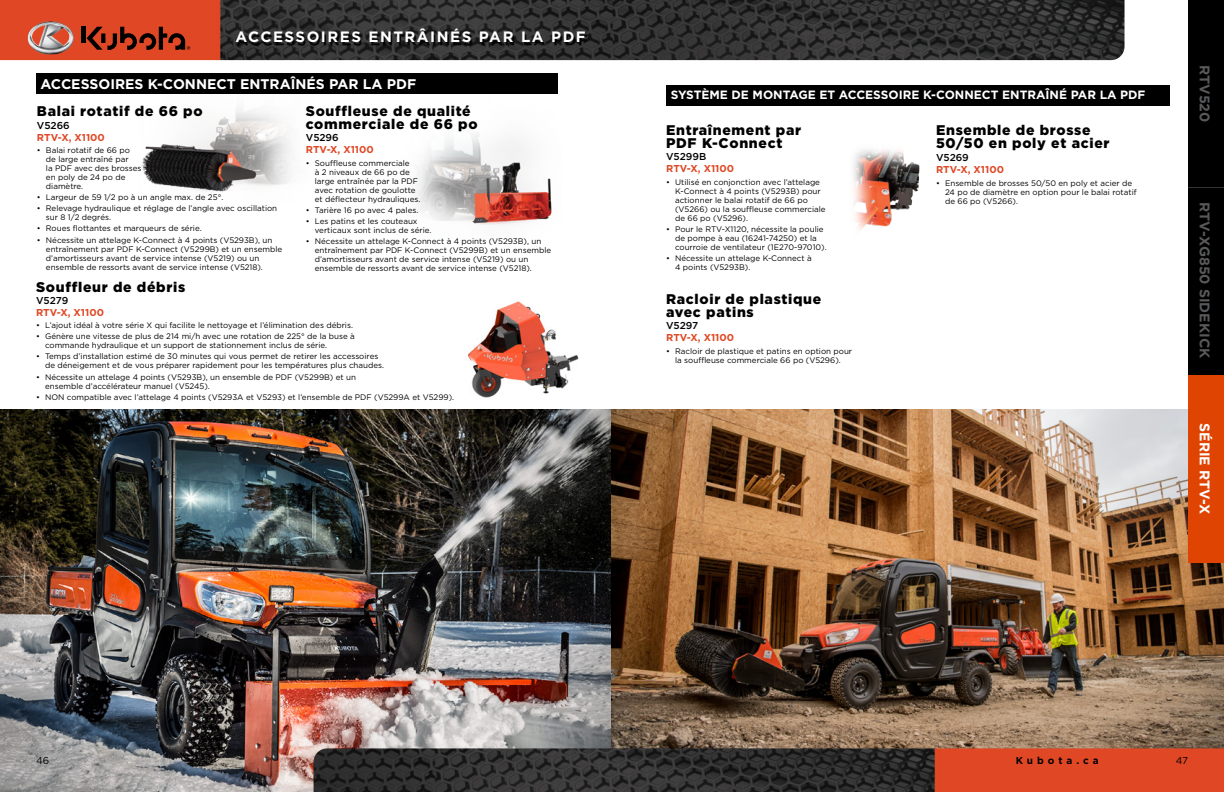
<style>
.page{position:relative;width:1224px;height:792px;background:#fff}
.page>*{position:absolute;margin:0;border:0;box-sizing:border-box;transform-origin:0 0}
.t1{font:700 15px "Gotham";letter-spacing:.1em;color:#fff}
.t2{font:900 14px/13px "Gotham";letter-spacing:.05em;color:#000}
.t3{font:700 14px "Gotham";color:#fff}
.t4{font:700 14px "Gotham";color:#58595b}
.t5{font:700 12px "Gotham";color:#fff}
.t6{font:700 10px "Gotham";color:#df4825}
.t7{font:500 10px "Gotham";color:#000}
.t8{font:700 10px "Gotham";letter-spacing:.4em;color:#000}
.t9{font:10px "Gotham";color:#000}
.t10{font:8px/9px "Gotham";color:#000}
</style>
<div class="page">
<img style="left:435px;top:301px;width:164px;height:109px">
<img style="left:0;top:410px;width:612px;height:382px">
<img style="left:612px;top:410px;width:612px;height:338px">
<div style="left:1188px;top:0;width:36px;height:552px;background:#000"></div>
<div style="left:1188px;top:375px;width:36px;height:188px;background:#e04403"></div>
<hr style="left:1188px;top:187px;width:36px;height:1px;background:#fff">
<img style="left:0;top:0;width:1125px;height:60px">
<div style="left:81px;top:27px;width:5px;height:16px;background:#000"></div>
<svg style="left:87px;top:27px;width:103px;height:23px;background:#912e17"></svg>
<img style="left:28px;top:22px;width:46px;height:32px">
<img style="left:314px;top:748px;width:910px;height:44px">
<img style="left:139px;top:60px;width:175px;height:132px">
<img style="left:416px;top:133px;width:136px;height:92px">
<img style="left:853px;top:149px;width:67px;height:82px">
<div style="left:36px;top:73px;width:522px;height:21px;background:#000"></div>
<div style="left:666px;top:85px;width:504px;height:21px;background:#000"></div>
<div style="left:237px;top:31px;width:351px;height:15px;background:#000;opacity:.9"></div>
<h1 class="t1" style="left:236px;top:26px;width:352px">ACCESSOIRES ENTRÂINÉS PAR LA PDF</h1>
<h2 class="t3" style="left:41px;top:75px;width:377px">ACCESSOIRES K-CONNECT ENTRAÎNÉS PAR LA PDF</h2>
<h2 class="t2" style="left:37px;top:105px;width:167px">Balai rotatif de 66 po</h2>
<p class="t7" style="left:37px;top:118px;width:34px">V5266</p>
<p class="t6" style="left:37px;top:131px;width:69px">RTV-X, X1100</p>
<p class="t10" style="left:46px;top:145px;width:97px;text-indent:-9px">• Balai rotatif de 66 po de large entraîné par<br>la PDF avec des brosses en poly de 24 po de diamètre.</p>
<p class="t10" style="left:37px;top:193px;width:188px">• Largeur de 59 1/2 po à un angle max. de 25°.</p>
<p class="t10" style="left:46px;top:204px;width:233px;text-indent:-9px">• Relevage hydraulique et réglage de l’angle avec oscillation sur 8 1/2 degrés.</p>
<p class="t10" style="left:37px;top:224px;width:166px">• Roues flottantes et marqueurs de série.</p>
<p class="t10" style="left:46px;top:235px;width:238px;text-indent:-9px">• Nécessite un attelage K-Connect à 4 points (V5293B), un entraînement par PDF K-Connect (V5299B) et un ensemble d’amortisseurs avant de service intense (V5219) ou un ensemble de ressorts avant de service intense (V5218).</p>
<h2 class="t2" style="left:306px;top:105px;width:173px">Souffleuse de qualité commerciale de 66 po</h2>
<p class="t7" style="left:306px;top:131px;width:34px">V5296</p>
<p class="t6" style="left:306px;top:143px;width:69px">RTV-X, X1100</p>
<p class="t10" style="left:315px;top:158px;width:107px;text-indent:-9px">• Souffleuse commerciale<br>à 2 niveaux de 66 po de large entraînée par la PDF avec rotation de goulotte et déflecteur hydrauliques.</p>
<p class="t10" style="left:306px;top:205px;width:114px">• Tarière 16 po avec 4 pales.</p>
<p class="t10" style="left:315px;top:216px;width:118px;text-indent:-9px">• Les patins et les couteaux verticaux sont inclus de série.</p>
<p class="t10" style="left:315px;top:237px;width:238px;text-indent:-9px">• Nécessite un attelage K-Connect à 4 points (V5293B), un entraînement par PDF K-Connect (V5299B) et un ensemble d’amortisseurs avant de service intense (V5219) ou un ensemble de ressorts avant de service intense (V5218).</p>
<h2 class="t2" style="left:36px;top:280px;width:151px">Souffleur de débris</h2>
<p class="t7" style="left:36px;top:294px;width:34px">V5279</p>
<p class="t6" style="left:36px;top:306px;width:69px">RTV-X, X1100</p>
<p class="t10" style="left:36px;top:321px;width:318px">• L’ajout idéal à votre série X qui facilite le nettoyage et l’élimination des débris.</p>
<p class="t10" style="left:45px;top:332px;width:311px;text-indent:-9px">• Génère une vitesse de plus de 214 mi/h avec une rotation de 225° de la buse à commande hydraulique et un support de stationnement inclus de série.</p>
<p class="t10" style="left:45px;top:352px;width:341px;text-indent:-9px">• Temps d’installation estimé de 30 minutes qui vous permet de retirer les accessoires de déneigement et de vous préparer rapidement pour les températures plus chaudes.</p>
<p class="t10" style="left:45px;top:372px;width:312px;text-indent:-9px">• Nécessite un attelage 4 points (V5293B), un ensemble de PDF (V5299B) et un ensemble d’accélérateur manuel (V5245).</p>
<p class="t10" style="left:36px;top:392px;width:420px">• NON compatible avec l’attelage 4 points (V5293A et V5293) et l’ensemble de PDF (V5299A et V5299).</p>
<h3 class="t5" style="left:671px;top:87px;width:476px">SYSTÈME DE MONTAGE ET ACCESSOIRE K-CONNECT ENTRAÎNÉ PAR LA PDF</h3>
<h2 class="t2" style="left:666px;top:124px;width:137px">Entraînement par<br>PDF K-Connect</h2>
<p class="t7" style="left:666px;top:150px;width:42px">V5299B</p>
<p class="t6" style="left:666px;top:162px;width:69px">RTV-X, X1100</p>
<p class="t10" style="left:675px;top:177px;width:152px;text-indent:-9px">• Utilisé en conjonction avec l’attelage<br>K-Connect à 4 points (V5293B) pour actionner le balai rotatif de 66 po (V5266) ou la souffleuse commerciale de 66 po (V5296).</p>
<p class="t10" style="left:675px;top:224px;width:153px;text-indent:-9px">• Pour le RTV-X1120, nécessite la poulie de pompe à eau (16241-74250) et la courroie de ventilateur (1E270-97010).</p>
<p class="t10" style="left:675px;top:253px;width:138px;text-indent:-9px">• Nécessite un attelage K-Connect à<br>4 points (V5293B).</p>
<h2 class="t2" style="left:666px;top:292px;width:157px">Racloir de plastique avec patins</h2>
<p class="t7" style="left:666px;top:319px;width:34px">V5297</p>
<p class="t6" style="left:666px;top:331px;width:69px">RTV-X, X1100</p>
<p class="t10" style="left:666px;top:346px;width:188px;text-align:center">• Racloir de plastique et patins en option pour la souffleuse commerciale 66 po (V5296).</p>
<h2 class="t2" style="left:936px;top:124px;width:175px">Ensemble de brosse<br>50/50 en poly et acier</h2>
<p class="t7" style="left:936px;top:151px;width:34px">V5269</p>
<p class="t6" style="left:936px;top:163px;width:69px">RTV-X, X1100</p>
<p class="t10" style="left:945px;top:178px;width:193px;text-indent:-9px">• Ensemble de brosses 50/50 en poly et acier de<br>24 po de diamètre en option pour le balai rotatif de 66 po (V5266).</p>
<h2 class="t4" style="left:1214px;top:65px;width:59px;rotate:90deg">RTV520</h2>
<h2 class="t4" style="left:1214px;top:202px;width:158px;rotate:90deg">RTV-XG850 SIDEKICK</h2>
<h2 class="t3" style="left:1214px;top:423px;width:93px;rotate:90deg">SÉRIE RTV-X</h2>
<p class="t9" style="left:36px;top:754px;width:15px">46</p>
<p class="t8" style="left:1016px;top:754px;width:85px">Kubota.ca</p>
<p class="t9" style="left:1176px;top:754px;width:14px">47</p>
</div>
